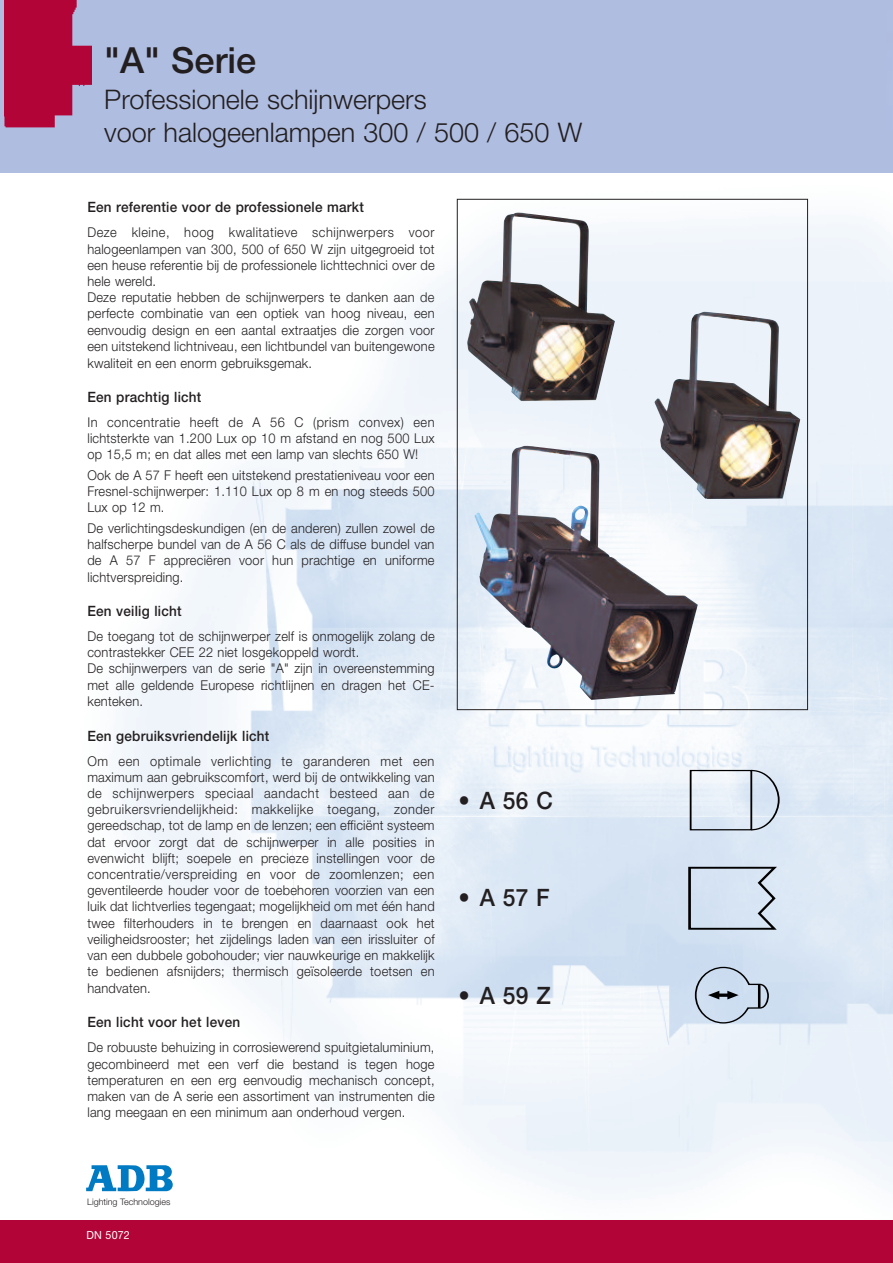
<style>
.page{position:relative;width:893px;height:1263px;background:#fff}
.page>*{position:absolute;margin:0;border:0;box-sizing:border-box;transform-origin:0 0}
.t1{font:500 36px "Helvetica Neue";color:#231f20}
.t2{font:300 27px/32.4px "Helvetica Neue";color:#231f20}
.t3{font:500 24px "Helvetica Neue";letter-spacing:.015em;color:#231f20;scale:.95 1}
.t4{font:500 14.25px "Helvetica Neue";letter-spacing:.015em;color:#231f20;scale:.95 1}
.t5{font:300 13.5px/16.2px "Helvetica Neue";letter-spacing:.015em;color:#231f20;text-align:justify;scale:.95 1}
.t6{font:11.25px "Helvetica Neue";letter-spacing:.015em;color:#fff;scale:.95 1}
.t7{font:300 9px "Helvetica Neue";color:#231f20}
</style>
<div class="page">
<img style="left:0;top:172px;width:893px;height:1022px">
<div style="left:0;top:1220px;width:893px;height:43px;background:#b30437"></div>
<div style="left:3px;top:0;width:890px;height:172px;background:#afbde1"></div>
<img style="left:3px;top:0;width:88px;height:146px">
<svg style="left:86px;top:1165px;width:87px;height:26px"></svg>
<svg style="left:688px;top:866px;width:89px;height:64px;background:#bcc8d6"></svg>
<div style="left:690px;top:770px;width:62px;height:60px;border:1px solid #000"></div>
<svg style="left:749px;top:769px;width:30px;height:62px;background:#bdc7d4"></svg>
<svg style="left:695px;top:967px;width:74px;height:56px;background:#b6c4d5"></svg>
<img style="left:467px;top:212px;width:148px;height:189px">
<img style="left:655px;top:312px;width:145px;height:187px">
<img style="left:474px;top:445px;width:224px;height:255px">
<h1 class="t1" style="left:104px;top:47px;width:153px">"A" Serie</h1>
<h2 class="t2" style="left:104px;top:86px;width:480px">Professionele schijnwerpers<br>voor halogeenlampen 300 / 500 / 650 W</h2>
<p class="t4" style="left:87px;top:202px;width:293px">Een referentie voor de professionele markt</p>
<p class="t5" style="left:87px;top:226px;width:367px;text-align:left">Deze kleine, hoog kwalitatieve schijnwerpers voor halogeenlampen van 300, 500 of 650 W zijn uitgegroeid tot een heuse referentie bij de professionele lichttechnici over de hele wereld.<br>Deze reputatie hebben de schijnwerpers te danken aan de perfecte combinatie van een optiek van hoog niveau, een eenvoudig design en een aantal extraatjes die zorgen voor een uitstekend lichtniveau, een lichtbundel van buitengewone kwaliteit en een enorm gebruiksgemak.</p>
<p class="t4" style="left:87px;top:392px;width:122px">Een prachtig licht</p>
<p class="t5" style="left:87px;top:415px;width:367px">In concentratie heeft de A 56 C (prism convex) een lichtsterkte van 1.200 Lux op 10 m afstand en nog 500 Lux op 15,5 m; en dat alles met een lamp van slechts 650 W!</p>
<p class="t5" style="left:87px;top:468px;width:367px">Ook de A 57 F heeft een uitstekend prestatieniveau voor een Fresnel-schijnwerper: 1.110 Lux op 8 m en nog steeds 500<br>Lux op 12 m.</p>
<p class="t5" style="left:87px;top:521px;width:367px">De verlichtingsdeskundigen (en de anderen) zullen zowel de halfscherpe bundel van de A 56 C als de diffuse bundel van de A 57 F appreciëren voor hun prachtige en uniforme lichtverspreiding.</p>
<p class="t4" style="left:87px;top:606px;width:101px">Een veilig licht</p>
<p class="t5" style="left:87px;top:629px;width:367px;text-align:left">De toegang tot de schijnwerper zelf is onmogelijk zolang de contrastekker CEE 22 niet losgekoppeld wordt.<br>De schijnwerpers van de serie "A" zijn in overeenstemming met alle geldende Europese richtlijnen en dragen het CE&shy;kenteken.</p>
<p class="t4" style="left:87px;top:730px;width:193px">Een gebruiksvriendelijk licht</p>
<p class="t5" style="left:87px;top:754px;width:367px">Om een optimale verlichting te garanderen met een maximum aan gebruikscomfort, werd bij de ontwikkeling van de schijnwerpers speciaal aandacht besteed aan de gebruikersvriendelijkheid: makkelijke toegang, zonder gereedschap, tot de lamp en de lenzen; een efficiënt systeem dat ervoor zorgt dat de schijnwerper in alle posities in evenwicht blijft; soepele en precieze instellingen voor de concentratie/verspreiding en voor de zoomlenzen; een geventileerde houder voor de toebehoren voorzien van een luik dat lichtverlies tegengaat; mogelijkheid om met één hand twee filterhouders in te brengen en daarnaast ook het veiligheidsrooster; het zijdelings laden van een irissluiter of van een dubbele gobohouder; vier nauwkeurige en makkelijk te bedienen afsnijders; thermisch geïsoleerde toetsen en handvaten.</p>
<p class="t4" style="left:87px;top:1017px;width:162px">Een licht voor het leven</p>
<p class="t5" style="left:87px;top:1041px;width:367px">De robuuste behuizing in corrosiewerend spuitgietaluminium, gecombineerd met een verf die bestand is tegen hoge temperaturen en een erg eenvoudig mechanisch concept, maken van de A serie een assortiment van instrumenten die lang meegaan en een minimum aan onderhoud vergen.</p>
<h3 class="t3" style="left:459px;top:792px;width:101px">• A 56 C</h3>
<h3 class="t3" style="left:459px;top:889px;width:97px">•A57F</h3>
<h3 class="t3" style="left:459px;top:987px;width:98px">• A 59 Z</h3>
<p class="t7" style="left:87px;top:1198px;width:85px">Lighting Technologies</p>
<p class="t6" style="left:87px;top:1230px;width:47px">DN 5072</p>
</div>
